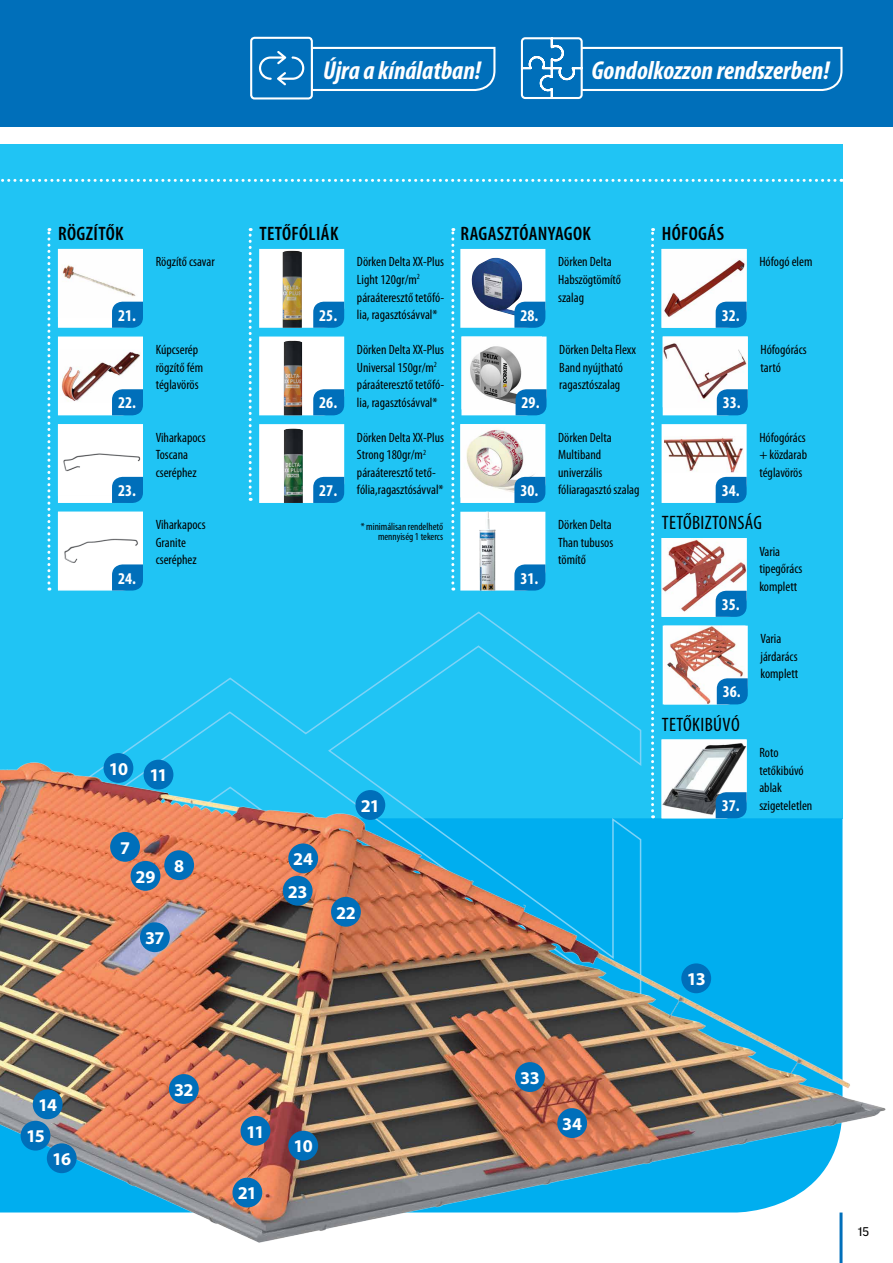
<style>
.page{position:relative;width:893px;height:1263px;background:#fff}
.page>*{position:absolute;margin:0;border:0;box-sizing:border-box;transform-origin:0 0}
.t1{font:italic 700 condensed 25.95px "Myriad Pro";color:#fff}
.t2{font:600 condensed 19.5px "Myriad Pro";letter-spacing:.02em;color:#000}
.t3{font:condensed 19.5px "Myriad Pro";letter-spacing:.02em;color:#000}
.t4{font:700 18px "Myriad Pro";letter-spacing:-.045em;color:#fff}
.t5{font:700 condensed 16.5px "Myriad Pro";color:#fff}
.t6{font:condensed 13.5px/17.5px "Myriad Pro";color:#000}
.t7{font:13.5px "Good Headline Pro News";color:#000}
.t8{font:condensed 10.5px/10.5px "Myriad Pro";color:#000;text-align:right}
</style>
<div class="page">
<div style="left:0;top:0;width:893px;height:126px;background:#006fba"></div>
<hr style="left:839px;top:1212px;width:3px;height:51px;background:#006fba">
<div style="left:0;top:144px;width:842px;height:674px;background:#20c4f4"></div>
<svg style="left:135px;top:611px;width:507px;height:133px"></svg>
<img style="left:0;top:744px;width:885px;height:498px">
<div style="left:681px;top:963px;width:30px;height:30px;background:#006fba;border-radius:50%"></div>
<div style="left:283px;top:876px;width:30px;height:30px;background:#006fba;border-radius:50%"></div>
<div style="left:104px;top:753px;width:29px;height:30px;background:#006fba;border-radius:50%"></div>
<div style="left:288px;top:1131px;width:30px;height:29px;background:#006fba;border-radius:50%"></div>
<div style="left:144px;top:760px;width:29px;height:29px;background:#006fba;border-radius:50%"></div>
<div style="left:241px;top:1116px;width:29px;height:30px;background:#006fba;border-radius:50%"></div>
<div style="left:21px;top:1121px;width:29px;height:29px;background:#006fba;border-radius:50%"></div>
<div style="left:331px;top:897px;width:30px;height:30px;background:#006fba;border-radius:50%"></div>
<div style="left:169px;top:1074px;width:30px;height:30px;background:#006fba;border-radius:50%"></div>
<div style="left:515px;top:1062px;width:30px;height:30px;background:#006fba;border-radius:50%"></div>
<div style="left:557px;top:1108px;width:30px;height:30px;background:#006fba;border-radius:50%"></div>
<div style="left:140px;top:922px;width:30px;height:30px;background:#006fba;border-radius:50%"></div>
<div style="left:110px;top:832px;width:30px;height:30px;background:#006fba;border-radius:50%"></div>
<div style="left:164px;top:850px;width:30px;height:30px;background:#006fba;border-radius:50%"></div>
<div style="left:47px;top:1143px;width:30px;height:30px;background:#006fba;border-radius:50%"></div>
<div style="left:232px;top:1178px;width:30px;height:29px;background:#006fba;border-radius:50%"></div>
<div style="left:355px;top:790px;width:30px;height:30px;background:#006fba;border-radius:50%"></div>
<div style="left:33px;top:1089px;width:30px;height:30px;background:#006fba;border-radius:50%"></div>
<div style="left:288px;top:843px;width:30px;height:30px;background:#006fba;border-radius:50%"></div>
<div style="left:131px;top:861px;width:29px;height:30px;background:#006fba;border-radius:50%"></div>
<svg style="left:58px;top:249px;width:85px;height:79px;background:#dde9f2"></svg>
<svg style="left:460px;top:249px;width:85px;height:79px;background:#a4b8cf"></svg>
<svg style="left:662px;top:249px;width:85px;height:79px;background:#d1d5dd"></svg>
<svg style="left:662px;top:538px;width:85px;height:79px;background:#c4b8be"></svg>
<img style="left:58px;top:336px;width:85px;height:79px">
<svg style="left:461px;top:336px;width:85px;height:79px;background:#bfcdd6"></svg>
<svg style="left:663px;top:336px;width:85px;height:79px;background:#d6dfe8"></svg>
<img style="left:663px;top:626px;width:85px;height:78px">
<svg style="left:58px;top:424px;width:85px;height:79px;background:#deebf4"></svg>
<img style="left:460px;top:424px;width:85px;height:79px">
<svg style="left:662px;top:424px;width:85px;height:79px;background:#d0d6de"></svg>
<svg style="left:662px;top:739px;width:85px;height:79px;background:#a6b5bf"></svg>
<svg style="left:58px;top:512px;width:85px;height:78px;background:#deebf4"></svg>
<svg style="left:460px;top:512px;width:85px;height:78px;background:#d3e2ec"></svg>
<img style="left:259px;top:249px;width:85px;height:79px">
<svg style="left:259px;top:336px;width:85px;height:79px;background:#c3ccd2"></svg>
<svg style="left:259px;top:424px;width:85px;height:79px;background:#b9cbd1"></svg>
<svg style="left:249px;top:228px;width:3px;height:273px"></svg>
<svg style="left:47px;top:228px;width:3px;height:362px"></svg>
<svg style="left:1px;top:179px;width:834px;height:3px"></svg>
<svg style="left:451px;top:228px;width:3px;height:362px"></svg>
<svg style="left:651px;top:228px;width:3px;height:590px"></svg>
<svg style="left:313px;top:46px;width:183px;height:45px"></svg>
<svg style="left:520px;top:37px;width:323px;height:63px"></svg>
<div style="left:250px;top:37px;width:63px;height:62px;border:2px solid #fff;border-radius:3px"></div>
<svg style="left:259px;top:51px;width:45px;height:34px"></svg>
<h1 class="t1" style="left:323px;top:56px;width:159px">Újra a kínálatban!</h1>
<h1 class="t1" style="left:591px;top:56px;width:240px">Gondolkozzon rendszerben!</h1>
<h2 class="t2" style="left:58px;top:223px;width:67px">RÖGZÍTŐK</h2>
<h2 class="t2" style="left:461px;top:223px;width:132px">RAGASZTÓANYAGOK</h2>
<h2 class="t2" style="left:662px;top:223px;width:64px">HÓFOGÁS</h2>
<h2 class="t2" style="left:259px;top:223px;width:81px">TETŐFÓLIÁK</h2>
<p class="t5" style="left:118px;top:306px;width:19px">21.</p>
<p class="t6" style="left:156px;top:253px;width:60px">Rögzítő csavar</p>
<p class="t5" style="left:319px;top:306px;width:19px">25.</p>
<p class="t6" style="left:357px;top:253px;width:89px">Dörken Delta XX-Plus<br>Light 120gr/m<sup>2 </sup>páraáteresztő tetőfó&shy;lia, ragasztósávval*</p>
<p class="t5" style="left:520px;top:306px;width:19px">28.</p>
<p class="t6" style="left:558px;top:253px;width:64px">Dörken Delta<br>Habszögtömítő szalag</p>
<p class="t5" style="left:722px;top:306px;width:19px">32.</p>
<p class="t5" style="left:118px;top:394px;width:19px">22.</p>
<p class="t6" style="left:156px;top:341px;width:49px">Kúpcserép rögzítő fém téglavörös</p>
<p class="t5" style="left:319px;top:394px;width:19px">26.</p>
<p class="t6" style="left:357px;top:341px;width:89px">Dörken Delta XX-Plus<br>Universal 150gr/m<sup>2 </sup>páraáteresztő tetőfó&shy;lia, ragasztósávval*</p>
<p class="t5" style="left:522px;top:394px;width:19px">29.</p>
<p class="t6" style="left:559px;top:341px;width:78px">Dörken Delta Flexx<br>Band nyújtható ragasztószalag</p>
<p class="t5" style="left:723px;top:394px;width:19px">33.</p>
<p class="t5" style="left:118px;top:481px;width:19px">23.</p>
<p class="t6" style="left:156px;top:429px;width:51px">Viharkapocs<br>Toscana cseréphez</p>
<p class="t5" style="left:319px;top:481px;width:19px">27.</p>
<p class="t6" style="left:357px;top:429px;width:89px">Dörken Delta XX-Plus<br>Strong 180gr/m<sup>2 </sup>páraáteresztő tető&shy;fólia,ragasztósávval*</p>
<p class="t5" style="left:520px;top:481px;width:19px">30.</p>
<p class="t6" style="left:558px;top:429px;width:83px">Dörken Delta<br>Multiband univerzális fóliaragasztó szalag</p>
<p class="t5" style="left:722px;top:481px;width:19px">34.</p>
<p class="t6" style="left:759px;top:253px;width:55px">Hófogó elem</p>
<p class="t6" style="left:760px;top:341px;width:48px">Hófogórács tartó</p>
<p class="t6" style="left:759px;top:429px;width:49px;text-align:justify">Hófogórács + közdarab téglavörös</p>
<p class="t5" style="left:118px;top:569px;width:19px">24.</p>
<p class="t6" style="left:156px;top:516px;width:51px">Viharkapocs<br>Granite cseréphez</p>
<p class="t8" style="left:361px;top:521px;width:84px">* minimálisan rendelhető mennyiség 1 tekercs</p>
<h3 class="t4" style="left:109px;top:759px;width:21px">10</h3>
<h3 class="t4" style="left:149px;top:765px;width:20px">11</h3>
<h3 class="t4" style="left:120px;top:837px;width:12px">7</h3>
<h3 class="t4" style="left:136px;top:866px;width:21px">29</h3>
<h3 class="t4" style="left:174px;top:856px;width:12px">8</h3>
<h3 class="t4" style="left:145px;top:928px;width:21px">37</h3>
<h3 class="t4" style="left:293px;top:849px;width:21px">24</h3>
<h3 class="t4" style="left:288px;top:881px;width:21px">23</h3>
<h3 class="t4" style="left:361px;top:795px;width:21px">21</h3>
<h3 class="t4" style="left:336px;top:902px;width:21px">22</h3>
<h3 class="t4" style="left:38px;top:1095px;width:20px">14</h3>
<h3 class="t4" style="left:174px;top:1079px;width:21px">32</h3>
<h3 class="t4" style="left:26px;top:1126px;width:20px">15</h3>
<h3 class="t4" style="left:246px;top:1121px;width:20px">11</h3>
<h3 class="t4" style="left:52px;top:1149px;width:21px">16</h3>
<h3 class="t4" style="left:238px;top:1183px;width:21px">21</h3>
<h3 class="t4" style="left:294px;top:1136px;width:21px">10</h3>
<p class="t5" style="left:520px;top:569px;width:19px">31.</p>
<p class="t6" style="left:558px;top:516px;width:57px;text-align:justify">Dörken Delta Than tubusos tömítő</p>
<h2 class="t3" style="left:662px;top:512px;width:102px">TETŐBIZTONSÁG</h2>
<p class="t5" style="left:722px;top:595px;width:19px">35.</p>
<p class="t5" style="left:723px;top:683px;width:19px">36.</p>
<h2 class="t3" style="left:662px;top:714px;width:79px">TETŐKIBÚVÓ</h2>
<p class="t5" style="left:722px;top:797px;width:19px">37.</p>
<p class="t6" style="left:759px;top:542px;width:44px">Varia tipegőrács komplett</p>
<p class="t6" style="left:760px;top:630px;width:39px">Varia járdarács komplett</p>
<p class="t6" style="left:759px;top:744px;width:54px">Roto tetőkibúvó ablak szigeteletlen</p>
<h3 class="t4" style="left:520px;top:1068px;width:21px">33</h3>
<h3 class="t4" style="left:562px;top:1114px;width:21px">34</h3>
<h3 class="t4" style="left:687px;top:969px;width:20px">13</h3>
<p class="t7" style="left:858px;top:1225px;width:13px">15</p>
</div>
